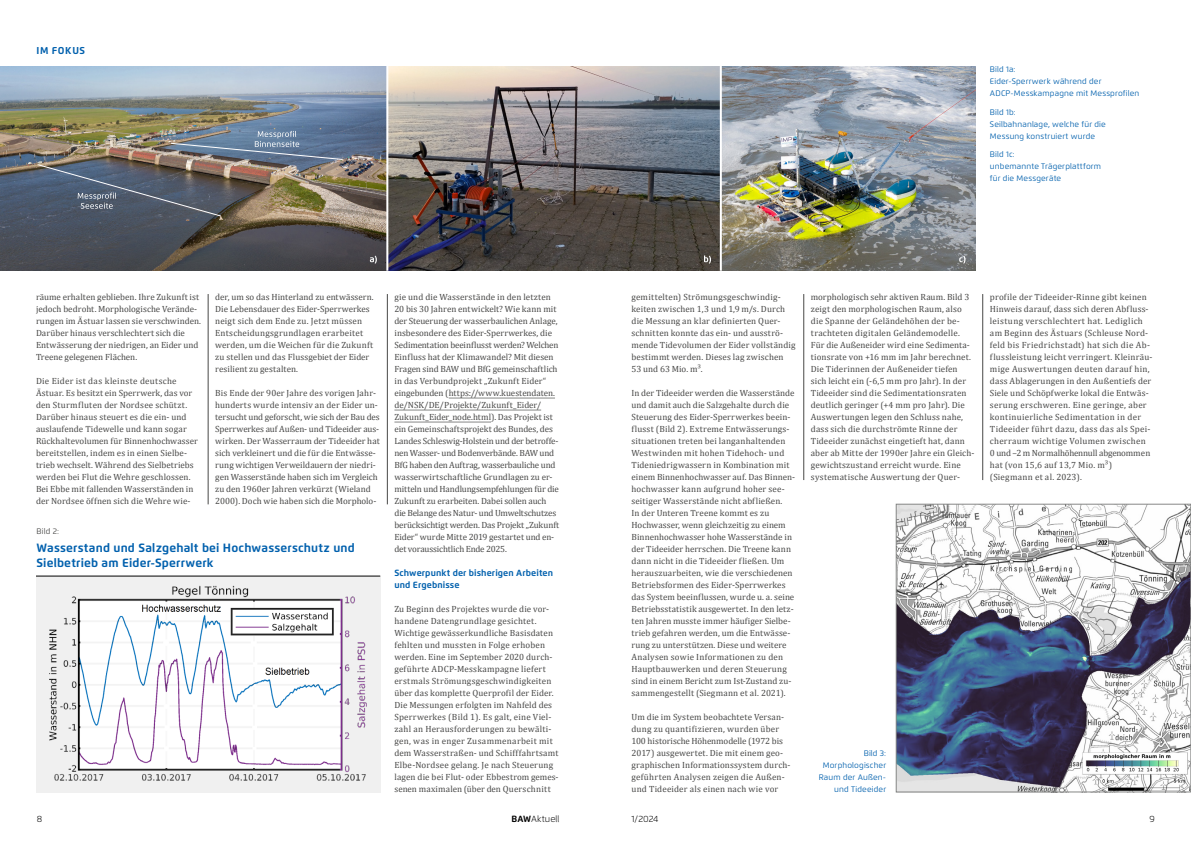
<style>
.page{position:relative;width:1191px;height:842px;background:#fff}
.page>*{position:absolute;margin:0;border:0;box-sizing:border-box;transform-origin:0 0}
.t1{font:700 12px/15px "Flexo";letter-spacing:.015em;color:#0060ad}
.t2{font:700 10px "Flexo";letter-spacing:.06em;color:#0060ad}
.Copytext_normal_p{font:9px/12px "Cambria";letter-spacing:.01em;color:#484847}
.Copytext_Zwischenheadline_p{font:700 9px/12px "Flexo";letter-spacing:.01em;color:#0060ad}
.t3{font:9px "Flexo Light 2";letter-spacing:.005em;color:#000}
.t4{font:300 9px "Flexo";color:#000}
.t5{font:8px/12px "Flexo";letter-spacing:.02em;color:#0060ad}
.t6{font:8px "Flexo";color:#484847}
.s1{font-family:"Cambria 2"}
.s2{font-family:"Flexo Bold 2"}
</style>
<div class="page">
<hr style="left:208px;top:294px;width:1px;height:210px;background:#484847">
<hr style="left:387px;top:294px;width:1px;height:210px;background:#484847">
<hr style="left:803px;top:294px;width:1px;height:186px;background:#484847">
<hr style="left:982px;top:294px;width:1px;height:186px;background:#484847">
<img style="left:0;top:66px;width:386px;height:205px">
<img style="left:388px;top:66px;width:332px;height:205px">
<img style="left:722px;top:66px;width:253px;height:205px">
<hr style="left:449px;top:398px;width:106px;height:1px;background:#878887">
<hr style="left:394px;top:410px;width:147px;height:1px;background:#878887">
<hr style="left:394px;top:422px;width:97px;height:1px;background:#878887">
<div style="left:36px;top:576px;width:344px;height:216px;background:#f0f0f0"></div>
<img style="left:49px;top:585px;width:318px;height:196px">
<img style="left:898px;top:506px;width:291px;height:284px">
<div style="left:896px;top:504px;width:295px;height:288px;border:1px solid #868786"></div>
<svg style="left:370px;top:256px;width:7px;height:8px"></svg>
<img style="left:37px;top:131px;width:306px;height:86px">
<svg style="left:704px;top:255px;width:7px;height:9px"></svg>
<svg style="left:959px;top:256px;width:6px;height:8px"></svg>
<hr style="left:36px;top:576px;width:344px;height:1px;background:#000">
<p class="t2" style="left:36px;top:44px;width:50px">IM FOKUS</p>
<p class="Copytext_normal_p" style="left:36px;top:291px;width:166px">räume erhalten geblieben. Ihre Zukunft ist jedoch bedroht. Morphologische Verände&shy;rungen im Ästuar lassen sie verschwinden.<br>Darüber hinaus verschlechtert sich die Entwässerung der niedrigen, an Eider und Treene gelegenen Flächen.</p>
<p class="Copytext_normal_p" style="left:36px;top:375px;width:163px">Die Eider ist das kleinste deutsche Ästuar. Es besitzt ein Sperrwerk, das vor den Sturmfluten der Nordsee schützt.<br>Darüber hinaus steuert es die ein- und auslaufende Tidewelle und kann sogar Rückhaltevolumen für Binnenhochwasser bereitstellen, indem es in einen Sielbe&shy;trieb wechselt. Während des Sielbetriebs werden bei Flut die Wehre geschlossen.<br>Bei Ebbe mit fallenden Wasserständen in der Nordsee öffnen sich die Wehre wie-</p>
<p class="Copytext_normal_p" style="left:215px;top:291px;width:160px">der, um so das Hinterland zu entwässern.<br>Die Lebensdauer des Eider-Sperrwerkes neigt sich dem Ende zu. Jetzt müssen Entscheidungsgrundlagen erarbeitet werden, um die Weichen für die Zukunft zu stellen und das Flussgebiet der Eider resilient zu gestalten.</p>
<p class="Copytext_normal_p" style="left:215px;top:387px;width:166px">Bis Ende der 90er Jahre des vorigen Jahr&shy;hunderts wurde intensiv an der Eider un&shy;tersucht und geforscht, wie sich der Bau des Sperrwerkes auf Außen- und Tideeider aus&shy;wirken. Der Wasserraum der Tideeider hat sich verkleinert und die für die Entwässe&shy;rung wichtigen Verweildauern der niedri&shy;gen Wasserstände haben sich im Vergleich zu den 1960er Jahren verkürzt (Wieland 2000). Doch wie haben sich die Morpholo-</p>
<p class="t6" style="left:37px;top:526px;width:24px">Bild 2:</p>
<p class="t1" style="left:37px;top:540px;width:320px">Wasserstand und Salzgehalt bei Hochwasserschutz und<br>Sielbetrieb am Eider-Sperrwerk</p>
<p class="Copytext_normal_p" style="left:394px;top:291px;width:166px">gie und die Wasserstände in den letzten 20 bis 30 Jahren entwickelt? Wie kann mit der Steuerung der wasserbaulichen Anlage, insbesondere des Eider-Sperrwerkes, die Sedimentation beeinflusst werden? Welchen Einfluss hat der Klimawandel? Mit diesen Fragen sind BAW und BfG gemeinschaftlich in das Verbundprojekt „Zukunft Eider“ eingebunden (https://www.kuestendaten. de/NSK/DE/Projekte/Zukunft_Eider/ Zukunft_Eider_node.html). Das Projekt ist ein Gemeinschaftsprojekt des Bundes, des Landes Schleswig-Holstein und der betroffe&shy;nen Wasser- und Bodenverbände. BAW und BfG haben den Auftrag, wasserbauliche und wasserwirtschaftliche Grundlagen zu er&shy;mitteln und Handlungsempfehlungen für die Zukunft zu erarbeiten. Dabei sollen auch die Belange des Natur- und Umweltschutzes berücksichtigt werden. Das Projekt „Zukunft Eider“ wurde Mitte 2019 gestartet und en&shy;det voraussichtlich Ende 2025.</p>
<p class="Copytext_Zwischenheadline_p" style="left:394px;top:567px;width:160px">Schwerpunkt der bisherigen Arbeiten und Ergebnisse</p>
<p class="Copytext_normal_p" style="left:394px;top:603px;width:161px">Zu Beginn des Projektes wurde die vor&shy;handene Datengrundlage gesichtet.<br>Wichtige gewässerkundliche Basisdaten fehlten und mussten in Folge erhoben werden. Eine im September 2020 durch&shy;geführte ADCP-Messkampagne liefert erstmals Strömungsgeschwindigkeiten über das komplette Querprofil der Eider.<br>Die Messungen erfolgten im Nahfeld des Sperrwerkes (Bild 1). Es galt, eine Viel-</p>
<p class="Copytext_normal_p" style="left:394px;top:723px;width:166px">zahl an Herausforderungen zu bewälti&shy;gen, was in enger Zusammenarbeit mit dem Wasserstraßen- und Schifffahrtsamt Elbe-Nordsee gelang. Je nach Steuerung lagen die bei Flut- oder Ebbestrom gemes&shy;senen maximalen (über den Querschnitt</p>
<p class="t5" style="left:990px;top:64px;width:151px">Bild 1a:<br>Eider-Sperrwerk während der<br>ADCP-Messkampagne mit Messprofilen</p>
<p class="t5" style="left:990px;top:106px;width:117px">Bild 1b:<br>Seilbahnanlage, welche für die<br>Messung konstruiert wurde</p>
<p class="t5" style="left:990px;top:148px;width:113px">Bild 1c:<br>unbemannte Trägerplattform für die Messgeräte</p>
<p class="Copytext_normal_p" style="left:631px;top:291px;width:166px">gemittelten) Strömungsgeschwindig&shy;<span class="s1">keiten zwischen 1,3 und 1,9 m/s. Durch </span>die Messung an klar definierten Quer&shy;schnitten konnte das ein- und ausströ&shy;mende Tidevolumen der Eider vollständig bestimmt werden. Dieses lag zwischen<br>53 und 63 Mio. m³.</p>
<p class="Copytext_normal_p" style="left:631px;top:387px;width:165px">In der Tideeider werden die Wasserstände und damit auch die Salzgehalte durch die Steuerung des Eider-Sperrwerkes beein&shy;flusst (Bild 2). Extreme Entwässerungs-</p>
<p class="Copytext_normal_p" style="left:631px;top:435px;width:165px">situationen treten bei langanhaltenden Westwinden mit hohen Tidehoch- und Tideniedrigwassern in Kombination mit einem Binnenhochwasser auf. Das Binnen&shy;hochwasser kann aufgrund hoher see&shy;seitiger Wasserstände nicht abfließen.<br>In der Unteren Treene kommt es zu Hochwasser, wenn gleichzeitig zu einem Binnenhochwasser hohe Wasserstände in der Tideeider herrschen. Die Treene kann dann nicht in die Tideeider fließen. Um herauszuarbeiten, wie die verschiedenen Betriebsformen des Eider-Sperrwerkes das System beeinflussen, wurde u. a. seine Betriebsstatistik ausgewertet. In den letz&shy;ten Jahren musste immer häufiger Sielbe&shy;trieb gefahren werden, um die Entwässe&shy;rung zu unterstützen. Diese und weitere Analysen sowie Informationen zu den Hauptbauwerken und deren Steuerung sind in einem Bericht zum Ist-Zustand zu&shy;sammengestellt (Siegmann et al. 2021).</p>
<p class="Copytext_normal_p" style="left:631px;top:711px;width:160px">Um die im System beobachtete Versan&shy;dung zu quantifizieren, wurden über 100 historische Höhenmodelle (1972 bis 2017) ausgewertet. Die mit einem geo&shy;graphischen Informationssystem durch&shy;geführten Analysen zeigen die Außen&shy;und Tideeider als einen nach wie vor</p>
<p class="Copytext_normal_p" style="left:811px;top:291px;width:160px">morphologisch sehr aktiven Raum. Bild 3</p>
<p class="Copytext_normal_p" style="left:811px;top:303px;width:165px">zeigt den morphologischen Raum, also die Spanne der Geländehöhen der be&shy;trachteten digitalen Geländemodelle.<br>Für die Außeneider wird eine Sedimenta&shy;tionsrate von +16 mm im Jahr berechnet.<br>Die Tiderinnen der Außeneider tiefen sich leicht ein (-6,5 mm pro Jahr). In der Tideeider sind die Sedimentationsraten deutlich geringer (+4 mm pro Jahr). Die Auswertungen legen den Schluss nahe, dass sich die durchströmte Rinne der Tideeider zunächst eingetieft hat, dann aber ab Mitte der 1990er Jahre ein Gleich&shy;gewichtszustand erreicht wurde. Eine systematische Auswertung der Quer-</p>
<p class="t5" style="left:818px;top:747px;width:69px;text-align:right">Bild 3:<br>Morphologischer<br>Raum der Außen&shy;und Tideeider</p>
<p class="Copytext_normal_p" style="left:990px;top:291px;width:164px">profile der Tideeider-Rinne gibt keinen Hinweis darauf, dass sich deren Abfluss&shy;leistung verschlechtert hat. Lediglich am Beginn des Ästuars (Schleuse Nord&shy;feld bis Friedrichstadt) hat sich die Ab&shy;flussleistung leicht verringert. Kleinräu&shy;mige Auswertungen deuten darauf hin, dass Ablagerungen in den Außentiefs der Siele und Schöpfwerke lokal die Entwäs&shy;serung erschweren. Eine geringe, aber kontinuierliche Sedimentation in der Tideeider führt dazu, dass das als Spei&shy;cherraum wichtige Volumen zwischen 0 und –2 m Normalhöhennull abgenommen hat (von 15,6 auf 13,7 Mio. m³) (Siegmann et al. 2023).</p>
<p class="t4" style="left:37px;top:813px;width:7px">8</p>
<p class="t3" style="left:511px;top:813px;width:49px"><span class="s2">BAW</span>Aktuell</p>
<p class="t3" style="left:631px;top:813px;width:29px">1/2024</p>
<p class="t4" style="left:1149px;top:813px;width:7px">9</p>
</div>
